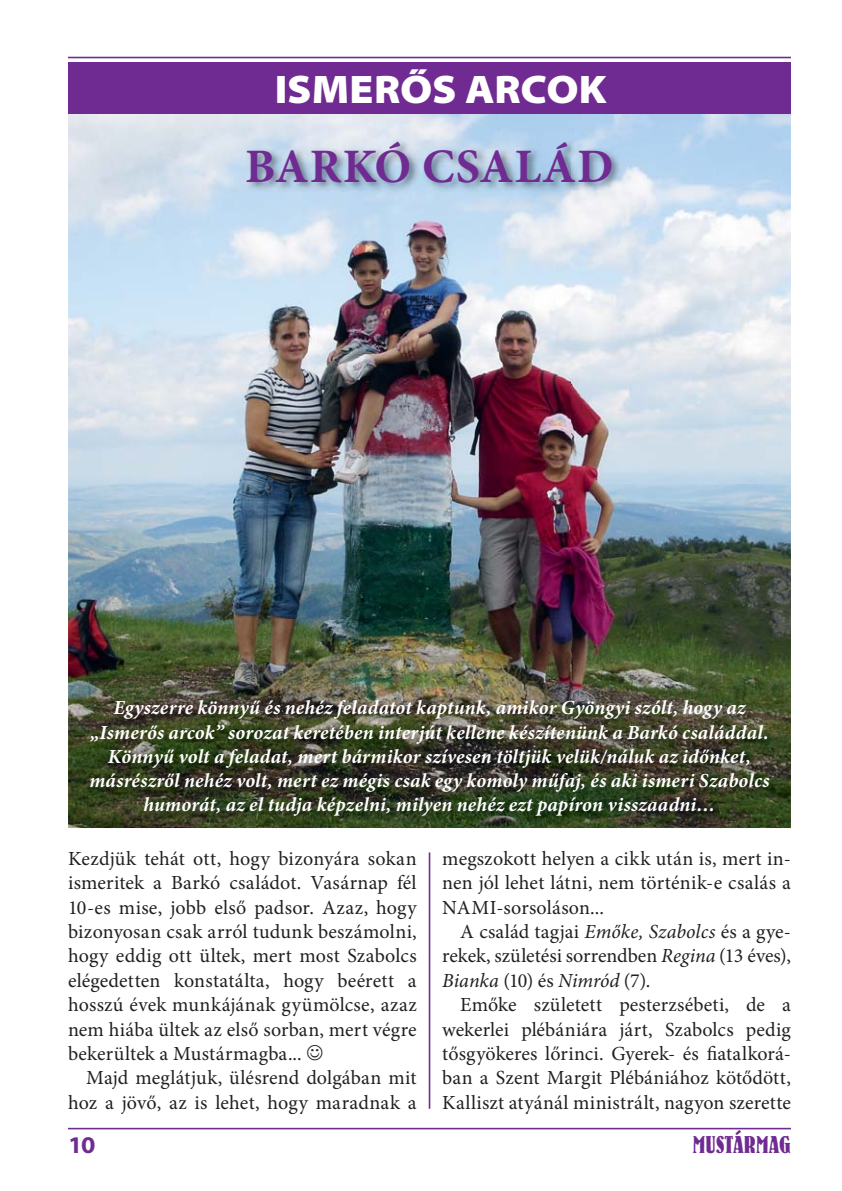
<style>
.page{position:relative;width:842px;height:1191px;background:#fff}
.page>*{position:absolute;margin:0;border:0;box-sizing:border-box;transform-origin:0 0}
.t1{font:700 48px "Minion Pro";letter-spacing:.02em;color:#6f2b91}
.t2{font:900 semi-expanded 40px "Myriad Pro";color:#fff}
.t3{font:24px "H Bernhard Condensed Bold";letter-spacing:.005em;color:#6f2b91}
.t4{font:700 semi-expanded 24px "Myriad Pro";color:#6f2b91}
.t5{font:20px/24.4px "Minion Pro";letter-spacing:.005em;color:#231f20;text-align:justify}
.t6{font:italic 700 20px/24.2px "Minion Pro";letter-spacing:.01em;color:#fff;text-align:center}
.s1{font-style:italic}
</style>
<div class="page">
<img style="left:68px;top:113px;width:723px;height:715px">
<hr style="left:68px;top:1127px;width:723px;height:2px;background:#6f2b91">
<hr style="left:68px;top:57px;width:723px;height:1px;background:#6f2b91">
<div style="left:68px;top:62px;width:723px;height:51px;background:#6f2b91"></div>
<hr style="left:429px;top:852px;width:1px;height:256px;background:#6f2b91">
<img style="left:88px;top:140px;width:691px;height:686px">
<h2 class="t2" style="left:275px;top:74px;width:334px">ISMERŐS ARCOK</h2>
<h1 class="t1" style="left:245px;top:147px;width:370px">BARKÓ CSALÁD</h1>
<p class="t6" style="left:89px;top:697px;width:682px">Egyszerre könnyű és nehéz feladatot kaptunk, amikor Gyöngyi szólt, hogy az „Ismerős arcok” sorozat keretében interjút kellene készítenünk a Barkó családdal.<br>Könnyű volt a feladat, mert bármikor szívesen töltjük velük/náluk az időnket, másrészről nehéz volt, mert ez mégis csak egy komoly műfaj, és aki ismeri Szabolcs humorát, az el tudja képzelni, milyen nehéz ezt papíron visszaadni…</p>
<p class="t5" style="left:68px;top:848px;width:350px">Kezdjük tehát ott, hogy bizonyára sokan ismeritek a Barkó családot. Vasárnap fél 10-es mise, jobb első padsor. Azaz, hogy bizonyosan csak arról tudunk beszámolni, hogy eddig ott ültek, mert most Szabolcs elégedetten konstatálta, hogy beérett a hosszú évek munkájának gyümölcse, azaz nem hiába ültek az első sorban, mert végre bekerültek a Mustármagba...</p>
<p class="t5" style="left:68px;top:1067px;width:350px;text-align:right">Majd meglátjuk, ülésrend dolgában mit hoz a jövő, az is lehet, hogy maradnak a</p>
<p class="t5" style="left:442px;top:848px;width:350px">megszokott helyen a cikk után is, mert in&shy;nen jól lehet látni, nem történik-e csalás a NAMI-sorsoláson...</p>
<p class="t5" style="left:442px;top:921px;width:350px;text-indent:18px">A család tagjai <span class="s1">Emőke, Szabolcs</span> és a gye&shy;rekek, születési sorrendben <span class="s1">Regina</span> (13 éves), <span class="s1">Bianka</span> (10) és <span class="s1">Nimród</span> (7).</p>
<p class="t5" style="left:442px;top:994px;width:350px;text-indent:18px">Emőke született pesterzsébeti, de a wekerlei plébániára járt, Szabolcs pedig tősgyökeres lőrinci. Gyerek- és fiatalkorá&shy;ban a Szent Margit Plébániához kötődött, Kalliszt atyánál ministrált, nagyon szerette</p>
<p class="t4" style="left:68px;top:1135px;width:29px">10</p>
<p class="t3" style="left:693px;top:1135px;width:100px">MUSTÁRMAG</p>
</div>
